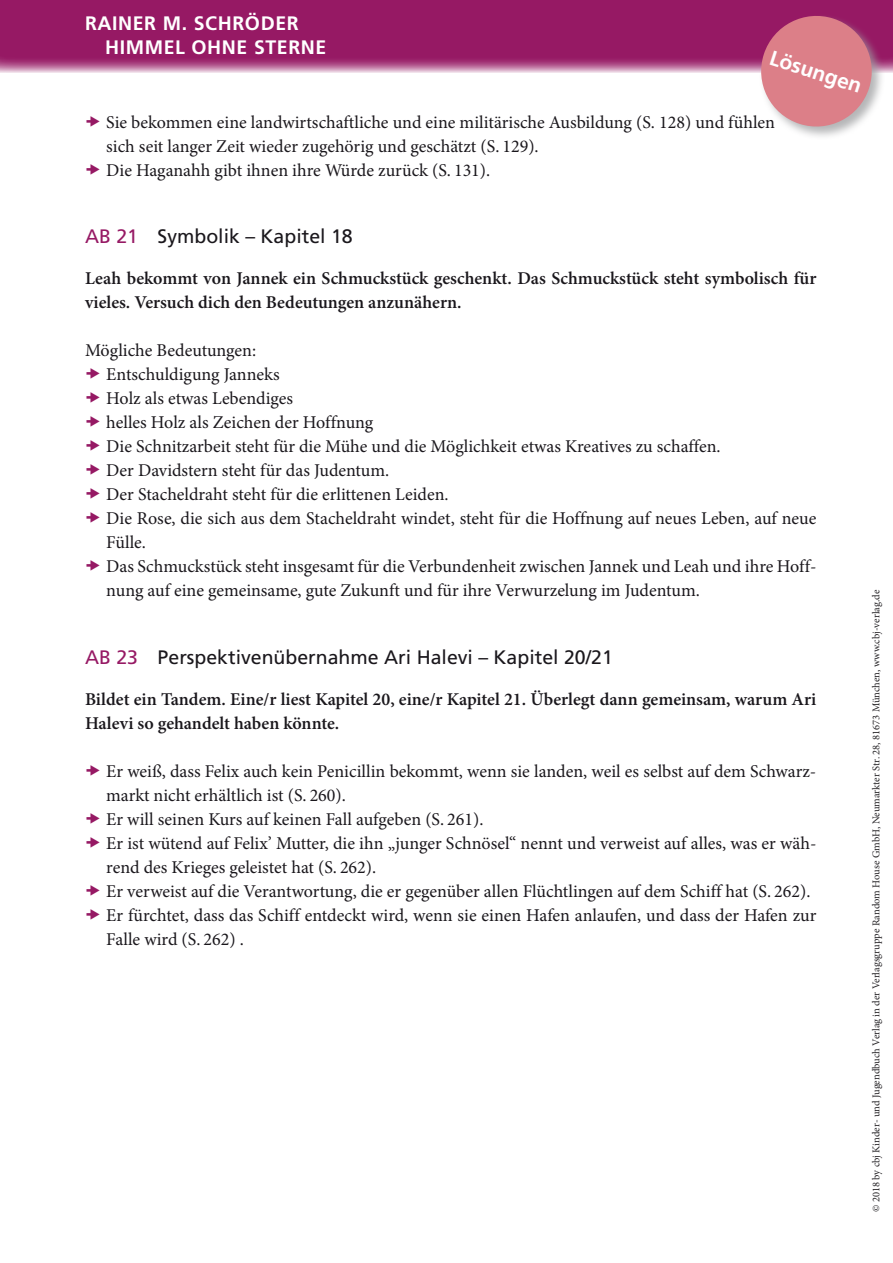
<style>
.page{position:relative;width:893px;height:1263px;background:#fff}
.page>*{position:absolute;margin:0;border:0;box-sizing:border-box;transform-origin:0 0}
.t1{font:700 21px "Frutiger LT Pro";color:#fff}
.t2{font:19.5px "Frutiger LT Pro";color:#1a171c}
.t3{font:700 19.5px/24px "Frutiger LT Pro";letter-spacing:.03em;color:#fff}
.t4{font:18px/24px "Minion Pro";color:#1a171c}
.t5{font:600 18px/24px "Minion Pro";color:#1a171c}
.t6{font:10.5px "Minion Pro";color:#232124}
.s1{color:#961964}
</style>
<div class="page">
<svg style="left:0;top:0;width:893px;height:72px;background:#9c276d"></svg>
<div style="left:759px;top:14px;width:127px;height:127px;background:#9d9ea0;opacity:.75"></div>
<svg style="left:754px;top:9px;width:124px;height:124px;background:#d18194"></svg>
<p class="t3" style="left:105px;top:12px;width:223px;text-indent:-20px">RAINER M. SCHRÖDER<br>HIMMEL OHNE STERNE</p>
<p class="t1" style="left:774px;top:45px;width:97px;rotate:18deg">Lösungen</p>
<p class="t4" style="left:106px;top:110px;width:670px">Sie bekommen eine landwirtschaftliche und eine militärische Ausbildung (S. 128) und fühlen sich seit langer Zeit wieder zugehörig und geschätzt (S. 129).<br>Die Haganahh gibt ihnen ihre Würde zurück (S. 131).</p>
<p class="t2" style="left:85px;top:225px;width:269px"><span class="s1">AB 21</span> Symbolik – Kapitel 18</p>
<p class="t5" style="left:85px;top:267px;width:733px">Leah bekommt von Jannek ein Schmuckstück geschenkt. Das Schmuckstück steht symbolisch für vieles. Versuch dich den Bedeutungen anzunähern.</p>
<p class="t4" style="left:106px;top:339px;width:712px;text-indent:-21px">Mögliche Bedeutungen:<br>Entschuldigung Janneks<br>Holz als etwas Lebendiges<br>helles Holz als Zeichen der Hoffnung<br>Die Schnitzarbeit steht für die Mühe und die Möglichkeit etwas Kreatives zu schaffen.<br>Der Davidstern steht für das Judentum.<br>Der Stacheldraht steht für die erlittenen Leiden.<br>Die Rose, die sich aus dem Stacheldraht windet, steht für die Hoffnung auf neues Leben, auf neue Fülle.<br>Das Schmuckstück steht insgesamt für die Verbundenheit zwischen Jannek und Leah und ihre Hoff&shy;nung auf eine gemeinsame, gute Zukunft und für ihre Verwurzelung im Judentum.</p>
<p class="t2" style="left:85px;top:646px;width:529px"><span class="s1">AB 23</span> Perspektivenübernahme Ari Halevi – Kapitel 20/21</p>
<p class="t5" style="left:85px;top:687px;width:733px">Bildet ein Tandem. Eine/r liest Kapitel 20, eine/r Kapitel 21. Überlegt dann gemeinsam, warum Ari<br>Halevi so gehandelt haben könnte.</p>
<p class="t4" style="left:106px;top:759px;width:712px">Er weiß, dass Felix auch kein Penicillin bekommt, wenn sie landen, weil es selbst auf dem Schwarz&shy;markt nicht erhältlich ist (S. 260).<br>Er will seinen Kurs auf keinen Fall aufgeben (S. 261).<br>Er ist wütend auf Felix’ Mutter, die ihn „junger Schnösel“ nennt und verweist auf alles, was er wäh&shy;rend des Krieges geleistet hat (S. 262).<br>Er verweist auf die Verantwortung, die er gegenüber allen Flüchtlingen auf dem Schiff hat (S. 262).<br>Er fürchtet, dass das Schiff entdeckt wird, wenn sie einen Hafen anlaufen, und dass der Hafen zur Falle wird (S. 262) .</p>
<p class="t6" style="left:869px;top:1212px;width:624px;rotate:-90deg">© 2018 by cbj Kinder- und Jugendbuch Verlag in der Verlagsgruppe Random House GmbH, Neumarkter Str. 28, 81673 München, www.cbj-verlag.de</p>
</div>
